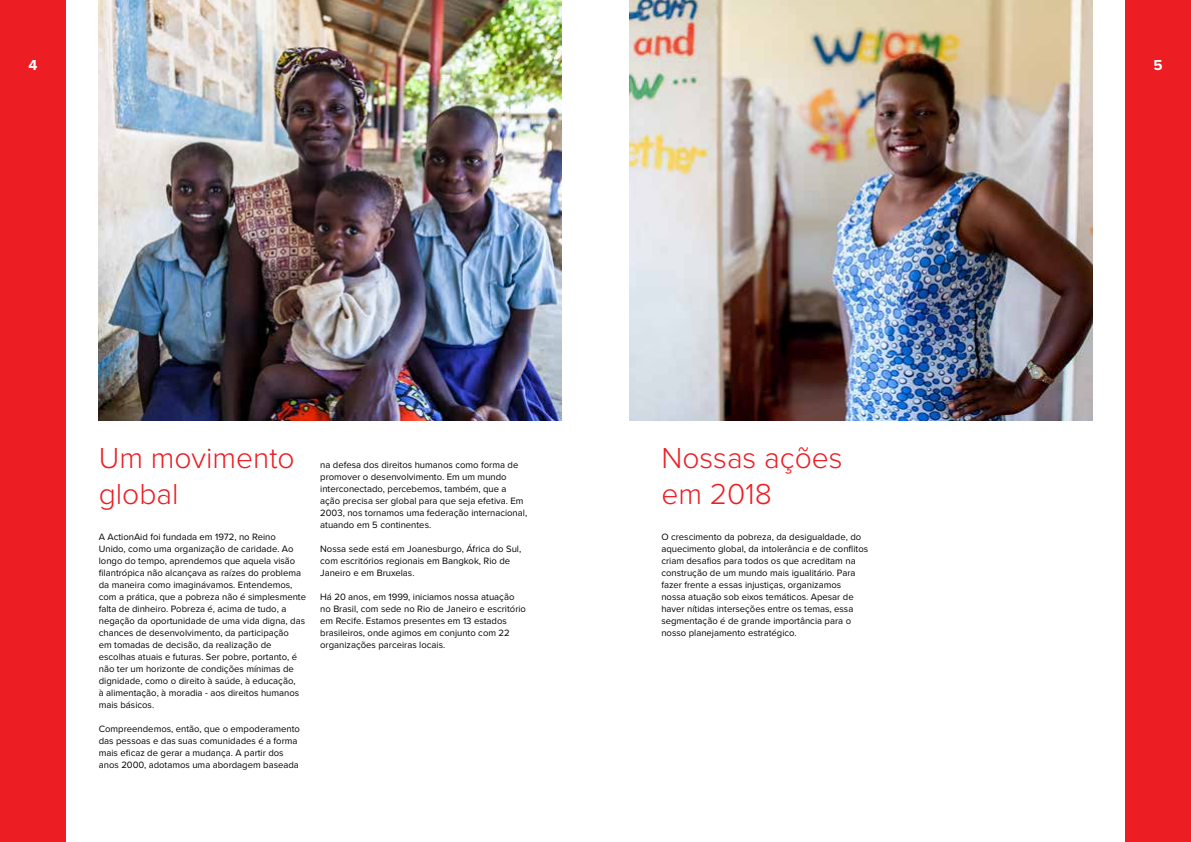
<style>
.page{position:relative;width:1191px;height:842px;background:#fff}
.page>*{position:absolute;margin:0;border:0;box-sizing:border-box;transform-origin:0 0}
.t1{font:300 30px/36px "Proxima Nova";color:#ed1d24}
.t2{font:700 15px "Proxima Nova";color:#fff}
.t3{font:9.5px/12px "Proxima Nova";color:#000}
</style>
<div class="page">
<div style="left:0;top:0;width:66px;height:842px;background:#ed1d24"></div>
<div style="left:1125px;top:0;width:66px;height:842px;background:#ed1d24"></div>
<img style="left:99px;top:0;width:462px;height:421px">
<img style="left:629px;top:0;width:463px;height:421px">
<h2 class="t2" style="left:28px;top:54px;width:10px">4</h2>
<h2 class="t2" style="left:1153px;top:54px;width:11px">5</h2>
<h1 class="t1" style="left:99px;top:438px;width:197px">Um movimento global</h1>
<p class="t3" style="left:99px;top:530px;width:209px">A ActionAid foi fundada em 1972, no Reino<br>Unido, como uma organização de caridade. Ao longo do tempo, aprendemos que aquela visão filantrópica não alcançava as raízes do problema da maneira como imaginávamos. Entendemos, com a prática, que a pobreza não é simplesmente falta de dinheiro. Pobreza é, acima de tudo, a negação da oportunidade de uma vida digna, das chances de desenvolvimento, da participação<br>em tomadas de decisão, da realização de escolhas atuais e futuras. Ser pobre, portanto, é não ter um horizonte de condições mínimas de dignidade, como o direito à saúde, à educação,<br>à alimentação, à moradia - aos direitos humanos mais básicos.</p>
<p class="t3" style="left:99px;top:722px;width:203px">Compreendemos, então, que o empoderamento das pessoas e das suas comunidades é a forma mais eficaz de gerar a mudança. A partir dos anos 2000, adotamos uma abordagem baseada</p>
<p class="t3" style="left:320px;top:458px;width:208px">na defesa dos direitos humanos como forma de promover o desenvolvimento. Em um mundo interconectado, percebemos, também, que a ação precisa ser global para que seja efetiva. Em 2003, nos tornamos uma federação internacional, atuando em 5 continentes.</p>
<p class="t3" style="left:320px;top:542px;width:202px">Nossa sede está em Joanesburgo, África do Sul, com escritórios regionais em Bangkok, Rio de<br>Janeiro e em Bruxelas.</p>
<p class="t3" style="left:320px;top:590px;width:207px">Há 20 anos, em 1999, iniciamos nossa atuação no Brasil, com sede no Rio de Janeiro e escritório em Recife. Estamos presentes em 13 estados brasileiros, onde agimos em conjunto com 22 organizações parceiras locais.</p>
<h1 class="t1" style="left:661px;top:438px;width:183px">Nossas ações em 2018</h1>
<p class="t3" style="left:661px;top:530px;width:208px">O crescimento da pobreza, da desigualdade, do aquecimento global, da intolerância e de conflitos criam desafios para todos os que acreditam na construção de um mundo mais igualitário. Para fazer frente a essas injustiças, organizamos<br>nossa atuação sob eixos temáticos. Apesar de haver nítidas interseções entre os temas, essa segmentação é de grande importância para o nosso planejamento estratégico.</p>
</div>
